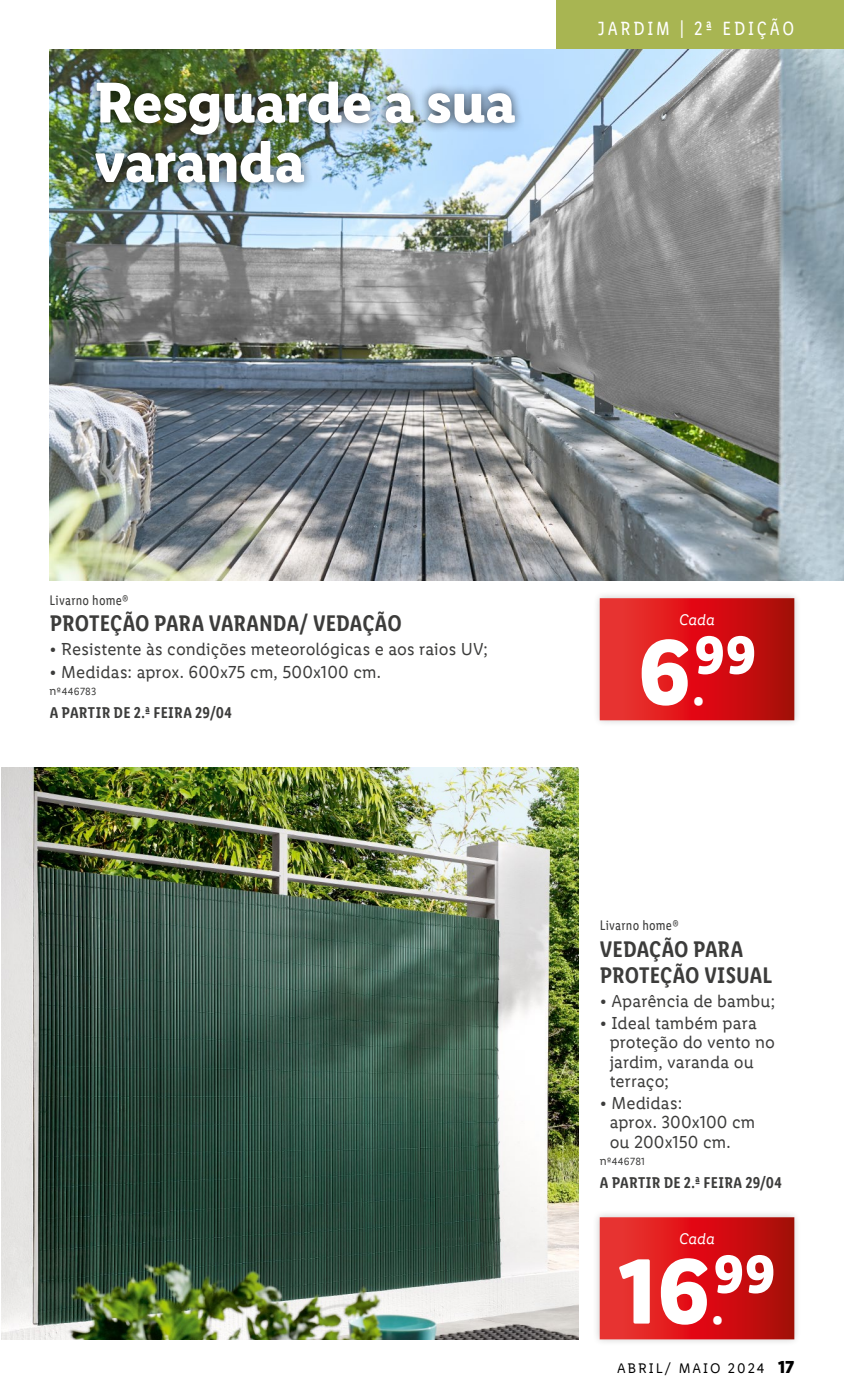
<style>
.page{position:relative;width:844px;height:1389px;background:#fff}
.page>*{position:absolute;margin:0;border:0;box-sizing:border-box;transform-origin:0 0}
.t1{font:700 93.1px "Lidl Font Pro";color:#fff}
.t2{font:700 57.75px/59.5px "Lidl Font Pro";letter-spacing:-.015em;color:#fff}
.t3{font:700 54.07px "Lidl Font Pro";color:#fff}
.t4{font:600 22.75px/26.2px "Lidl Font Cond Pro";letter-spacing:.005em;color:#3c3c3b}
.t5{font:19.25px "Lidl Font Cond Pro";letter-spacing:.14em;color:#fff}
.t6{font:17.5px/19.2px "Lidl Font Pro";letter-spacing:.005em;color:#3c3c3b}
.t7{font:600 15.75px "Lidl Font Cond Pro";letter-spacing:.02em;color:#3c3c3b}
.t8{font:italic 15.58px "Lidl Font Pro";letter-spacing:-.005em;color:#fff}
.t9{font:14px "Lidl Font Cond Pro";letter-spacing:.02em;color:#3c3c3b}
.t10{font:14px "Lidl Font Pro";letter-spacing:.14em;color:#000}
.t11{font:10.5px "Lidl Font Pro";letter-spacing:.025em;color:#3c3c3b}
.s1{font-size:12.25px}
.s2{font-size:46.55px}
.s3{font-weight:700;font-size:17.5px}
</style>
<div class="page">
<div style="left:556px;top:0;width:287px;height:50px;background:#a8b552"></div>
<img style="left:50px;top:50px;width:793px;height:530px">
<div style="left:592px;top:591px;width:209px;height:137px;background:#000;opacity:.2"></div>
<svg style="left:599px;top:598px;width:195px;height:122px;background:#d51b1d"></svg>
<img style="left:1px;top:768px;width:577px;height:571px">
<div style="left:592px;top:1210px;width:209px;height:137px;background:#000;opacity:.2"></div>
<svg style="left:599px;top:1217px;width:195px;height:122px;background:#d51b1d"></svg>
<div style="left:85px;top:71px;width:440px;height:122px;background:#000;opacity:.75"></div>
<h2 class="t2" style="left:94px;top:73px;width:422px">Resguarde a sua varanda</h2>
<p class="t5" style="left:597px;top:17px;width:198px">JARDIM | 2ª EDIÇÃO</p>
<p class="t9" style="left:50px;top:592px;width:80px">Livarno home®</p>
<h3 class="t4" style="left:50px;top:610px;width:353px">PROTEÇÃO PARA VARANDA/ VEDAÇÃO</h3>
<p class="t6" style="left:50px;top:640px;width:440px">• Resistente às condições meteorológicas e aos raios UV;</p>
<p class="t6" style="left:50px;top:662px;width:333px">• Medidas: aprox. 600x75 cm, 500x100 cm.</p>
<p class="t11" style="left:50px;top:686px;width:48px"><span class="s1">n</span>º446783</p>
<p class="t7" style="left:50px;top:703px;width:184px">A PARTIR DE 2.ª FEIRA 29/04</p>
<p class="t8" style="left:679px;top:611px;width:37px">Cada</p>
<h1 class="t1" style="left:637px;top:615px;width:69px">6<span class="s2">.</span></h1>
<h3 class="t3" style="left:693px;top:622px;width:64px">99</h3>
<p class="t9" style="left:599px;top:917px;width:80px">Livarno home®</p>
<h3 class="t4" style="left:599px;top:935px;width:174px">VEDAÇÃO PARA<br>PROTEÇÃO VISUAL</h3>
<p class="t6" style="left:599px;top:992px;width:177px">• Aparência de bambu;</p>
<p class="t6" style="left:609px;top:1014px;width:167px;text-indent:-10px">• Ideal também para proteção do vento no jardim, varanda ou terraço;</p>
<p class="t6" style="left:609px;top:1094px;width:147px;text-indent:-10px">• Medidas:<br>aprox. 300x100 cm ou 200x150 cm.</p>
<p class="t11" style="left:599px;top:1156px;width:47px"><span class="s1">n</span>º446781</p>
<p class="t7" style="left:599px;top:1173px;width:184px">A PARTIR DE 2.ª FEIRA 29/04</p>
<p class="t8" style="left:679px;top:1230px;width:37px">Cada</p>
<h1 class="t1" style="left:618px;top:1234px;width:107px">16<span class="s2">.</span></h1>
<h3 class="t3" style="left:713px;top:1241px;width:64px">99</h3>
<p class="t10" style="left:617px;top:1360px;width:179px">ABRIL/ MAIO 2024 <span class="s3">17</span></p>
</div>
